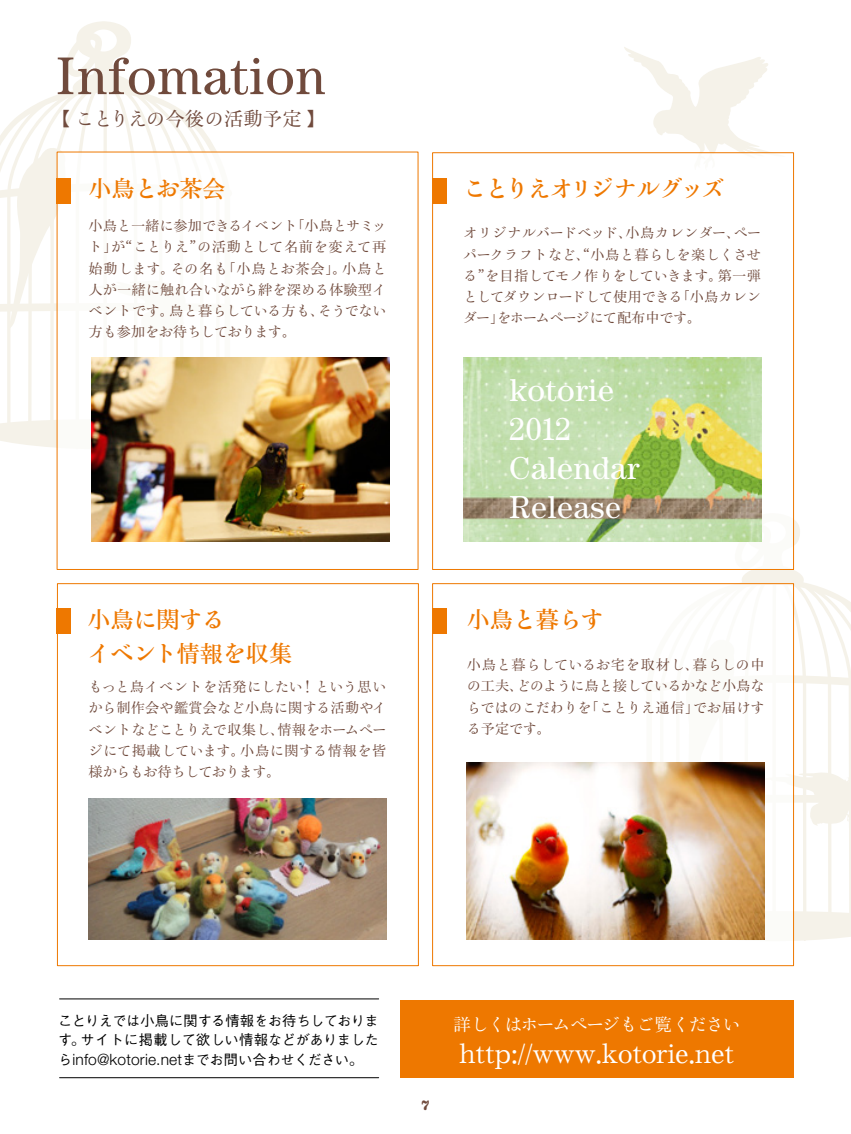
<style>
.page{position:relative;width:851px;height:1134px;background:#fff}
.page>*{position:absolute;margin:0;border:0;box-sizing:border-box;transform-origin:0 0}
.t1{font:53.25px "Century";letter-spacing:.02em;color:#704a3c}
.t2{font:32px/39px "Century";letter-spacing:.02em;color:#fff}
.t3{font:500 26.5px "Ro H Min Sink Std";color:#fff}
.t4{font:700 23px/33.8px "Ro H Min Sink Std";color:#ee7800}
.t5{font:700 23px "Ro H Min Sink Std";letter-spacing:-.05em;color:#ee7800}
.t6{font:500 19.5px "Ro H Min Sink Std";color:#704a3c}
.t7{font:500 17.75px "Ro H Min Sink Std";letter-spacing:-.05em;color:#fff}
.t8{font:300 15.5px "Helvetica Neue";letter-spacing:.01em;color:#000}
.t9{font:500 14.25px/21.2px "Ro H Min Sink Std";color:#704a3c}
.t10{font:500 14.25px/19.5px "Gothic BBB Pro";letter-spacing:-.01em;color:#000;text-align:right}
.t11{font:500 14.25px "Ro H Min Sink Std";letter-spacing:.03em;color:#704a3c}
.t12{font:500 14.25px/21.2px "Ro H Min Sink Std";letter-spacing:-.025em;color:#704a3c}
.t13{font:500 14.25px/21.2px "Ro H Min Sink Std";letter-spacing:-.05em;color:#704a3c}
.t14{font:500 14.25px "Ro H Min Sink Std";letter-spacing:-.035em;color:#704a3c}
.t15{font:500 14.25px "Ro H Min Sink Std";letter-spacing:.02em;color:#704a3c}
.t16{font:700 12.5px "Belizio";color:#704a3c}
.s1{font-family:"Gothic BBB Pro";font-weight:500;font-size:14.25px}
</style>
<div class="page">
<svg style="left:0;top:21px;width:234px;height:428px"></svg>
<svg style="left:66px;top:33px;width:36px;height:44px"></svg>
<svg style="left:8px;top:146px;width:59px;height:185px"></svg>
<svg style="left:741px;top:513px;width:109px;height:428px"></svg>
<svg style="left:793px;top:771px;width:57px;height:55px"></svg>
<svg style="left:624px;top:47px;width:144px;height:105px"></svg>
<div style="left:432px;top:153px;width:361px;height:416px;background:#fff"></div>
<div style="left:57px;top:152px;width:361px;height:417px;background:#fff"></div>
<div style="left:432px;top:584px;width:361px;height:381px;background:#fff"></div>
<div style="left:400px;top:1000px;width:393px;height:78px;background:#ee7800"></div>
<img style="left:91px;top:357px;width:298px;height:184px">
<img style="left:463px;top:357px;width:297px;height:184px">
<img style="left:466px;top:763px;width:298px;height:177px">
<img style="left:89px;top:798px;width:297px;height:142px">
<div style="left:57px;top:178px;width:14px;height:26px;background:#ee7800"></div>
<div style="left:57px;top:608px;width:14px;height:25px;background:#ee7800"></div>
<div style="left:432px;top:608px;width:14px;height:25px;background:#ee7800"></div>
<div style="left:432px;top:178px;width:14px;height:26px;background:#ee7800"></div>
<div style="left:432px;top:152px;width:361px;height:418px;border:1px solid #ee7800"></div>
<div style="left:57px;top:583px;width:361px;height:383px;border:1px solid #ee7800"></div>
<div style="left:432px;top:583px;width:361px;height:383px;border:1px solid #ee7800"></div>
<hr style="left:60px;top:998px;width:318px;height:1px;background:#000">
<hr style="left:60px;top:1077px;width:318px;height:1px;background:#000">
<h1 class="t1" style="left:57px;top:45px;width:270px">Infomation</h1>
<h3 class="t6" style="left:50px;top:108px;width:277px">【ことりえの今後の活動予定【</h3>
<h3 class="t4" style="left:89px;top:172px;width:139px">小鳥とお茶会</h3>
<p class="t9" style="left:197px;top:215px;width:191px;text-indent:-108px">小鳥と一緒に参加できるイベント<br>の活動として名前を変えて再</p>
<p class="t9" style="left:290px;top:215px;width:97px">「小鳥とサミッ</p>
<p class="t9" style="left:89px;top:237px;width:116px">ト “が」 ことりえ”</p>
<p class="t9" style="left:221px;top:258px;width:127px">「小鳥とお茶会」。</p>
<p class="t9" style="left:170px;top:258px;width:60px">その名も</p>
<p class="t9" style="left:89px;top:258px;width:88px">始動します。</p>
<p class="t9" style="left:89px;top:279px;width:299px">人が一緒に触れ合いながら絆を深める体験型イ</p>
<p class="t9" style="left:317px;top:300px;width:70px">そうでない</p>
<p class="t9" style="left:342px;top:258px;width:46px">小鳥と</p>
<p class="t15" style="left:169px;top:303px;width:157px">鳥と暮らしている方も、</p>
<p class="t9" style="left:89px;top:300px;width:209px">ベントです。<br>方も参加をお待ちしております。</p>
<h3 class="t4" style="left:87px;top:603px;width:206px">小鳥に関する<br>イベント情報を収集</h3>
<p class="t9" style="left:89px;top:676px;width:299px;text-align:right">もっと鳥イベントを活発にしたい！という思いから制作会や鑑賞会など小鳥に関する活動やイ情報をホームペー</p>
<p class="t9" style="left:240px;top:719px;width:147px;text-indent:-152px">ベントなどことりえで収集し、<br>小鳥に関する情報を皆</p>
<p class="t12" style="left:89px;top:740px;width:194px">ジにて掲載しています。<br>様からもお待ちしております。</p>
<h3 class="t5" style="left:463px;top:175px;width:262px">ことりえオリジナルグッズ</h3>
<p class="t11" style="left:625px;top:225px;width:116px">小鳥カレンダー、</p>
<p class="t11" style="left:463px;top:225px;width:170px">オリジナルバードベッド、</p>
<p class="t11" style="left:463px;top:246px;width:299px">パークラフトなど、“小鳥と暮らしを楽しくさせ</p>
<p class="t9" style="left:717px;top:265px;width:45px">第一弾</p>
<p class="t9" style="left:733px;top:223px;width:29px">ペー</p>
<p class="t9" style="left:463px;top:265px;width:30px">る”</p>
<p class="t14" style="left:485px;top:267px;width:239px">を目指してモノ作りをしていきます。</p>
<p class="t13" style="left:497px;top:286px;width:206px;text-indent:-34px">としてダウンロードして使用できる<br>をホームページにて配布中です。</p>
<p class="t9" style="left:675px;top:286px;width:87px">「小鳥カレン</p>
<p class="t9" style="left:463px;top:308px;width:43px">ダー」</p>
<h2 class="t2" style="left:509px;top:370px;width:132px">kotorie<br>2012<br>Calendar<br>Release</h2>
<h3 class="t4" style="left:466px;top:603px;width:139px">小鳥と暮らす</h3>
<p class="t9" style="left:516px;top:654px;width:250px;text-indent:-50px">小鳥と暮らしているお宅を取材し、<br>どのように鳥と接しているかなど小鳥な</p>
<p class="t9" style="left:692px;top:654px;width:73px">暮らしの中</p>
<p class="t9" style="left:466px;top:676px;width:58px">の工夫、</p>
<p class="t9" style="left:584px;top:697px;width:116px">「ことりえ通信」</p>
<p class="t12" style="left:466px;top:697px;width:126px">らではのこだわりをる予定です。</p>
<p class="t9" style="left:693px;top:697px;width:73px">でお届けす</p>
<p class="t10" style="left:58px;top:1009px;width:322px">ことりえでは小鳥に関する情報をお待ちしておりまサイトに掲載して欲しい情報などがありました</p>
<p class="t10" style="left:58px;top:1028px;width:29px">す。</p>
<p class="t8" style="left:58px;top:1050px;width:307px"><span class="s1">ら</span>info@kotorie.net<span class="s1">までお問い合わせください。</span></p>
<p class="t16" style="left:421px;top:1097px;width:11px">7</p>
<p class="t7" style="left:453px;top:1014px;width:289px">詳しくはホームページもご覧ください</p>
<h3 class="t3" style="left:459px;top:1038px;width:276px">http://www.kotorie.net</h3>
</div>
